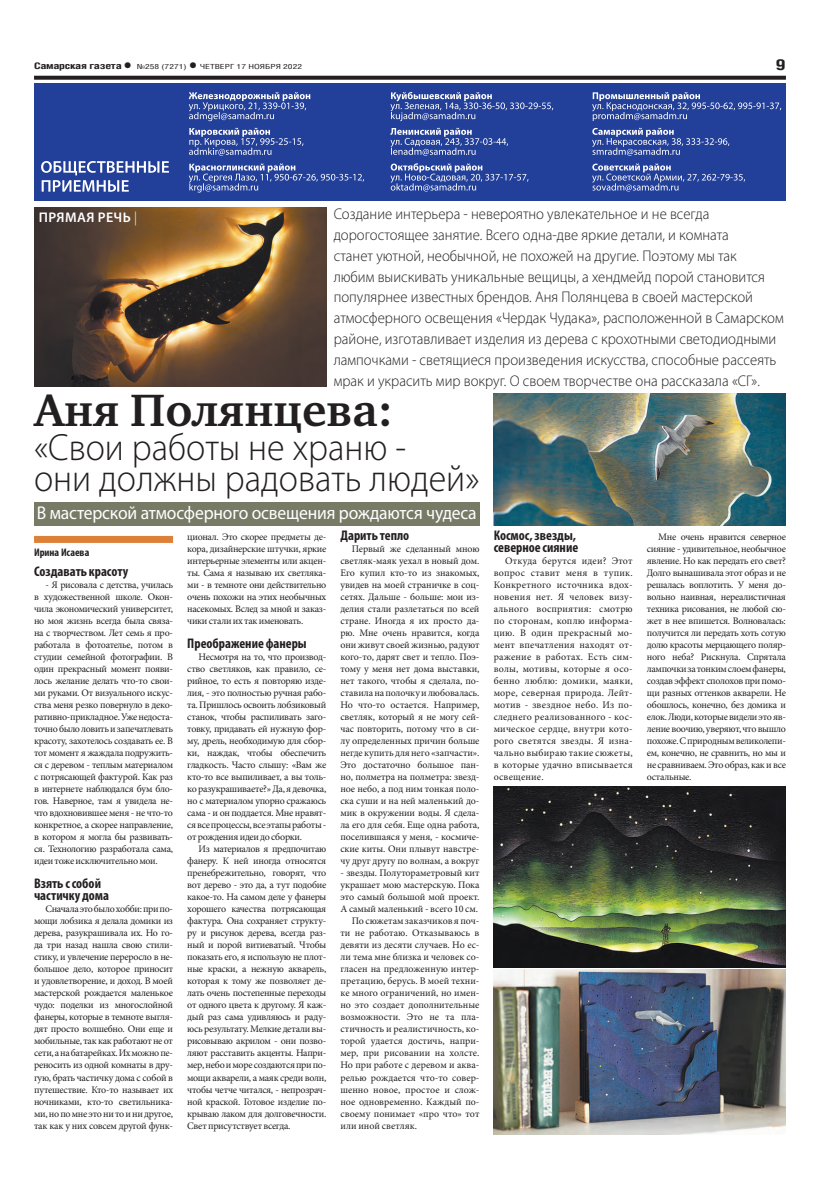
<style>
.page{position:relative;width:820px;height:1191px;background:#fff}
.page>*{position:absolute;margin:0;border:0;box-sizing:border-box;transform-origin:0 0}
.t1{font:700 46.5px "Charter C";color:#231f20}
.t2{font:300 38px/31px "Myriad Pro";color:#231f20;scale:.95 1}
.t3{font:18.5px "Myriad Pro";letter-spacing:-.01em;color:#fff;scale:.95 1}
.t4{font:300 15.5px/20.9px "Myriad Pro";color:#231f20;scale:.95 1}
.t5{font:700 15px "Helios Cond";color:#231f20;scale:1.4 1}
.t6{font:700 condensed 14px/12px "Myriad Pro";color:#231f20}
.t7{font:600 14px "Myriad Pro";letter-spacing:.03em;color:#fff}
.t8{font:700 condensed 11px "Myriad Pro";color:#231f20}
.t9{font:10px/12px "Minion Pro";letter-spacing:-.005em;color:#231f20;text-align:justify}
.t10{font:700 9px "Helios Cond";letter-spacing:-.02em;color:#231f20;scale:1.4 1}
.t11{font:7px "Helios Cond";color:#231f20;scale:1.4 1}
.s1{font-size:16px}
.s2{font-weight:700;font-size:16px}
.s3{font-weight:300}
</style>
<div class="page">
<svg style="left:34px;top:76px;width:751px;height:4px;background:#322f2f"></svg>
<div style="left:34px;top:536px;width:139px;height:7px;background:#de8138"></div>
<div style="left:34px;top:83px;width:751px;height:117px;background:#223f99"></div>
<svg style="left:592px;top:163px;width:152px;height:28px"></svg>
<svg style="left:592px;top:128px;width:137px;height:28px"></svg>
<svg style="left:592px;top:92px;width:189px;height:29px"></svg>
<svg style="left:390px;top:163px;width:138px;height:28px"></svg>
<svg style="left:390px;top:128px;width:118px;height:28px"></svg>
<svg style="left:390px;top:92px;width:163px;height:29px"></svg>
<svg style="left:189px;top:163px;width:175px;height:29px"></svg>
<svg style="left:189px;top:128px;width:114px;height:28px"></svg>
<svg style="left:189px;top:92px;width:121px;height:29px"></svg>
<svg style="left:41px;top:161px;width:128px;height:31px"></svg>
<div style="left:34px;top:502px;width:445px;height:23px;background:#777a65"></div>
<img style="left:493px;top:786px;width:292px;height:181px">
<img style="left:493px;top:970px;width:292px;height:164px">
<img style="left:493px;top:393px;width:292px;height:132px">
<img style="left:34px;top:207px;width:292px;height:179px">
<p class="t10" style="left:34px;top:61px;width:71px">Самарская газета<span class="s1">•</span></p>
<p class="t11" style="left:137px;top:63px;width:119px">№258 (7271) <span class="s2">•</span> четверг 17 ноЯБРЯ 2022</p>
<h3 class="t5" style="left:775px;top:55px;width:9px">9</h3>
<h3 class="t7" style="left:39px;top:208px;width:100px">Прямая речь <span class="s3">|</span></h3>
<p class="t4" style="left:333px;top:203px;width:475px">Создание интерьера - невероятно увлекательное и не всегда дорогостоящее занятие. Всего одна-две яркие детали, и комната<br>станет уютной, необычной, не похожей на другие. Поэтому мы так<br>любим выискивать уникальные вещицы, а хендмейд порой становится популярнее известных брендов. Аня Полянцева в своей мастерской атмосферного освещения «Чердак Чудака», расположенной в Самарском районе, изготавливает изделия из дерева с крохотными светодиодными лампочками - светящиеся произведения искусства, способные рассеять мрак и украсить мир вокруг. О своем творчестве она рассказала «СГ».</p>
<h1 class="t1" style="left:34px;top:385px;width:360px">Аня Полянцева:</h1>
<h2 class="t2" style="left:34px;top:431px;width:470px">«Свои работы не храню -<br>они должны радовать людей»</h2>
<h3 class="t3" style="left:37px;top:501px;width:464px">В мастерской атмосферного освещения рождаются чудеса</h3>
<p class="t8" style="left:34px;top:546px;width:57px">Ирина Исаева</p>
<h3 class="t6" style="left:34px;top:565px;width:96px">Создавать красоту</h3>
<p class="t9" style="left:34px;top:579px;width:140px;text-indent:11px">- Я рисовала с детства, училась в художественной школе. Окон&shy;чила экономический университет, но моя жизнь всегда была связа&shy;на с творчеством. Лет семь я про&shy;работала в фотоателье, потом в студии семейной фотографии. В один прекрасный момент появи&shy;лось желание делать что-то свои&shy;ми руками. От визуального искус&shy;ства меня резко повернуло в деко&shy;ративно-прикладное. Уже недоста&shy;точно было ловить и запечатлевать красоту, захотелось создавать ее. В тот момент я жаждала подружить&shy;ся с деревом - теплым материалом с потрясающей фактурой. Как раз в интернете наблюдался бум бло&shy;гов. Наверное, там я увидела не&shy;что вдохновившее меня - не что-то конкретное, а скорее направление, в котором я могла бы развивать&shy;ся. Технологию разработала сама, идеи тоже исключительно мои.</p>
<h3 class="t6" style="left:34px;top:877px;width:76px">Взять с собой частичку дома</h3>
<p class="t9" style="left:34px;top:903px;width:140px;text-indent:11px">Сначала это было хобби: при по&shy;мощи лобзика я делала домики из дерева, разукрашивала их. Но го&shy;да три назад нашла свою стили&shy;стику, и увлечение переросло в не&shy;большое дело, которое приносит и удовлетворение, и доход. В моей мастерской рождается маленькое чудо: поделки из многослойной фанеры, которые в темноте выгля&shy;дят просто волшебно. Они еще и мобильные, так как работают не от сети, а на батарейках. Их можно пе&shy;реносить из одной комнаты в дру&shy;гую, брать частичку дома с собой в путешествие. Кто-то называет их ночниками, кто-то светильника&shy;ми, но по мне это ни то и ни другое, так как у них совсем другой функ-</p>
<p class="t9" style="left:187px;top:531px;width:140px">ционал. Это скорее предметы де&shy;кора, дизайнерские штучки, яркие интерьерные элементы или акцен&shy;ты. Сама я называю их светляка&shy;ми - в темноте они действительно очень похожи на этих необычных насекомых. Вслед за мной и заказ&shy;чики стали их так именовать.</p>
<h3 class="t6" style="left:187px;top:637px;width:121px">Преображение фанеры</h3>
<p class="t9" style="left:187px;top:651px;width:140px;text-indent:11px">Несмотря на то, что производ&shy;ство светляков, как правило, се&shy;рийное, то есть я повторяю изде&shy;лия, - это полностью ручная рабо&shy;та. Пришлось освоить лобзиковый станок, чтобы распиливать заго&shy;товку, придавать ей нужную фор&shy;му, дрель, необходимую для сбор&shy;ки, наждак, чтобы обеспечить гладкость. Часто слышу: «Вам же кто-то все выпиливает, а вы толь&shy;ко разукрашиваете?» Да, я девочка, но с материалом упорно сражаюсь сама - и он поддается. Мне нравят&shy;ся все процессы, все этапы работы - от рождения идеи до сборки.</p>
<p class="t9" style="left:187px;top:843px;width:140px;text-indent:11px">Из материалов я предпочитаю фанеру. К ней иногда относятся пренебрежительно, говорят, что вот дерево - это да, а тут подобие какое-то. На самом деле у фанеры хорошего качества потрясающая фактура. Она сохраняет структу&shy;ру и рисунок дерева, всегда раз&shy;ный и порой витиеватый. Чтобы показать его, я использую не плот&shy;ные краски, а нежную акварель, которая к тому же позволяет де&shy;лать очень постепенные переходы от одного цвета к другому. Я каж&shy;дый раз сама удивляюсь и раду&shy;юсь результату. Мелкие детали вы&shy;рисовываю акрилом - они позво&shy;ляют расставить акценты. Напри&shy;мер, небо и море создаются при по&shy;мощи акварели, а маяк среди волн, чтобы четче читался, - непрозрач&shy;ной краской. Готовое изделие по&shy;крываю лаком для долговечности.<br>Свет присутствует всегда.</p>
<h3 class="t6" style="left:340px;top:529px;width:70px">Дарить тепло</h3>
<p class="t9" style="left:340px;top:543px;width:140px;text-indent:11px">Первый же сделанный мною светляк-маяк уехал в новый дом.<br>Его купил кто-то из знакомых, увидев на моей страничке в соц&shy;сетях. Дальше - больше: мои из&shy;делия стали разлетаться по всей стране. Иногда я их просто да&shy;рю. Мне очень нравится, когда они живут своей жизнью, радуют кого-то, дарят свет и тепло. Поэ&shy;тому у меня нет дома выставки, нет такого, чтобы я сделала, по&shy;ставила на полочку и любовалась.<br>Но что-то остается. Например, светляк, который я не могу сей&shy;час повторить, потому что в си&shy;лу определенных причин больше негде купить для него «запчасти».<br>Это достаточно большое пан&shy;но, полметра на полметра: звезд&shy;ное небо, а под ним тонкая поло&shy;ска суши и на ней маленький до&shy;мик в окружении воды. Я сдела&shy;ла его для себя. Еще одна работа, поселившаяся у меня, - космиче&shy;ские киты. Они плывут навстре&shy;чу друг другу по волнам, а вокруг</p>
<p class="t9" style="left:340px;top:867px;width:140px">- звезды. Полутораметровый кит</p>
<p class="t9" style="left:340px;top:879px;width:140px">украшает мою мастерскую. Пока</p>
<p class="t9" style="left:340px;top:891px;width:140px">это самый большой мой проект.</p>
<p class="t9" style="left:340px;top:903px;width:139px">А самый маленький - всего 10 см.</p>
<p class="t9" style="left:351px;top:915px;width:129px">По сюжетам заказчиков я поч-</p>
<p class="t9" style="left:340px;top:927px;width:140px">ти не работаю. Отказываюсь в</p>
<p class="t9" style="left:340px;top:939px;width:140px">девяти из десяти случаев. Но ес-</p>
<p class="t9" style="left:340px;top:951px;width:140px">ли тема мне близка и человек со-</p>
<p class="t9" style="left:340px;top:963px;width:140px">гласен на предложенную интер-</p>
<p class="t9" style="left:340px;top:975px;width:140px">претацию, берусь. В моей техни-</p>
<p class="t9" style="left:340px;top:987px;width:140px">ке много ограничений, но имен-</p>
<p class="t9" style="left:340px;top:999px;width:140px">но это создает дополнительные</p>
<p class="t9" style="left:340px;top:1011px;width:140px">возможности. Это не та пла-</p>
<p class="t9" style="left:340px;top:1023px;width:140px">стичность и реалистичность, ко-</p>
<p class="t9" style="left:340px;top:1035px;width:140px">торой удается достичь, напри-</p>
<p class="t9" style="left:340px;top:1047px;width:140px">мер, при рисовании на холсте.</p>
<p class="t9" style="left:340px;top:1059px;width:140px">Но при работе с деревом и аква-</p>
<p class="t9" style="left:340px;top:1071px;width:140px">релью рождается что-то совер-</p>
<p class="t9" style="left:340px;top:1083px;width:140px">шенно новое, простое и слож-</p>
<p class="t9" style="left:340px;top:1095px;width:140px">ное одновременно. Каждый по-</p>
<p class="t9" style="left:340px;top:1107px;width:140px">своему понимает «про что» тот</p>
<p class="t9" style="left:340px;top:1119px;width:78px">или иной светляк.</p>
<h3 class="t6" style="left:493px;top:529px;width:86px">Космос, звезды, северное сияние</h3>
<p class="t9" style="left:493px;top:555px;width:140px;text-indent:11px">Откуда берутся идеи? Этот вопрос ставит меня в тупик.<br>Конкретного источника вдох&shy;новения нет. Я человек визу&shy;ального восприятия: смотрю по сторонам, коплю информа&shy;цию. В один прекрасный мо&shy;мент впечатления находят от&shy;ражение в работах. Есть сим&shy;волы, мотивы, которые я осо&shy;бенно люблю: домики, маяки, море, северная природа. Лейт&shy;мотив - звездное небо. Из по&shy;следнего реализованного - кос&shy;мическое сердце, внутри кото&shy;рого светятся звезды. Я изна&shy;чально выбираю такие сюжеты, в которые удачно вписывается освещение.</p>
<p class="t9" style="left:646px;top:531px;width:140px;text-indent:11px">Мне очень нравится северное сияние - удивительное, необычное явление. Но как передать его свет?<br>Долго вынашивала этот образ и не решалась воплотить. У меня до&shy;вольно наивная, нереалистичная техника рисования, не любой сю&shy;жет в нее впишется. Волновалась: получится ли передать хоть сотую долю красоты мерцающего поляр&shy;ного неба? Рискнула. Спрятала лампочки за тонким слоем фанеры, создав эффект сполохов при помо&shy;щи разных оттенков акварели. Не обошлось, конечно, без домика и елок. Люди, которые видели это яв&shy;ление воочию, уверяют, что вышло похоже. С природным великолепи&shy;ем, конечно, не сравнить, но мы и не сравниваем. Это образ, как и все остальные.</p>
</div>
